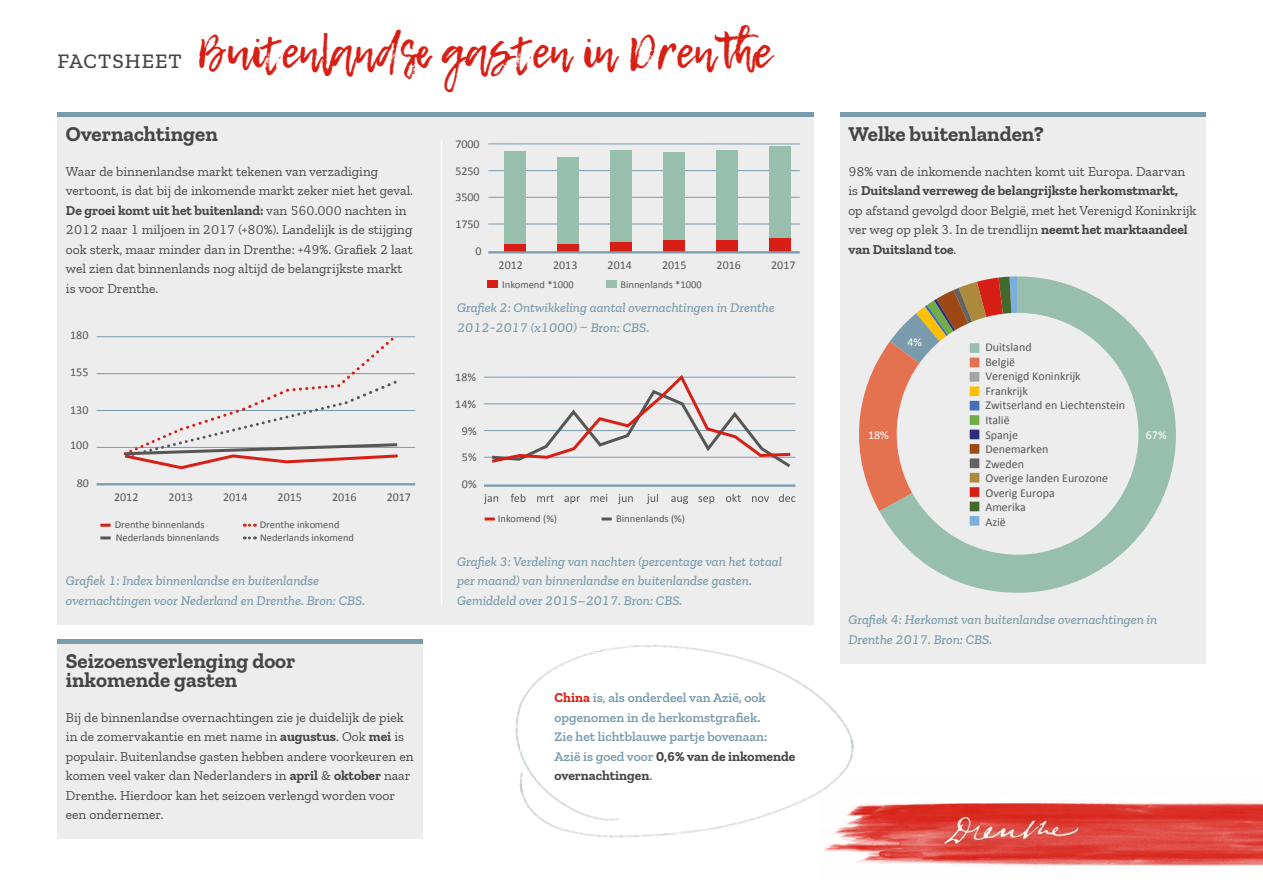
<style>
.page{position:relative;width:1263px;height:893px;background:#fff}
.page>*{position:absolute;margin:0;border:0;box-sizing:border-box;transform-origin:0 0}
.t1{font:45px "Lemon Tuesday";color:#d71f15}
.t2{font:700 21px/19.5px "Zilla Slab";color:#464648}
.t3{font:500 21px "Zilla Slab";letter-spacing:.05em;color:#464648}
.t4{font:13.5px/19.5px "Zilla Slab";color:#464648}
.t5{font:italic 500 13.5px/19.5px "Zilla Slab";color:#799bac}
.t6{font:600 13.5px/19.5px "Zilla Slab";color:#799bac}
.t7{font:12px/14.5px "Calibri";color:#565655}
.t8{font:12px "Calibri";color:#fff}
.t9{font:10.5px/12.8px "Calibri";color:#565655}
.s1{font-weight:700}
.s2{font-weight:700;color:#d71f15}
.s3{font-weight:700;color:#464648}
</style>
<div class="page">
<div style="left:57px;top:117px;width:757px;height:507px;background:#eeedee"></div>
<div style="left:840px;top:117px;width:365px;height:546px;background:#eeedee"></div>
<div style="left:57px;top:112px;width:757px;height:5px;background:#799bac"></div>
<div style="left:57px;top:644px;width:366px;height:194px;background:#eeedee"></div>
<div style="left:57px;top:639px;width:366px;height:5px;background:#799bac"></div>
<div style="left:840px;top:112px;width:365px;height:5px;background:#799bac"></div>
<img style="left:926px;top:802px;width:337px;height:65px">
<img style="left:444px;top:624px;width:482px;height:240px">
<hr style="left:441px;top:141px;width:1px;height:464px;background:#fff">
<hr style="left:96px;top:447px;width:319px;height:1px;background:#799bac">
<hr style="left:96px;top:410px;width:319px;height:1px;background:#799bac">
<hr style="left:96px;top:373px;width:319px;height:1px;background:#799bac">
<hr style="left:96px;top:336px;width:319px;height:1px;background:#799bac">
<hr style="left:96px;top:483px;width:319px;height:2px;background:#799bac">
<svg style="left:100px;top:524px;width:11px;height:3px"></svg>
<svg style="left:100px;top:536px;width:11px;height:3px"></svg>
<svg style="left:121px;top:336px;width:280px;height:134px"></svg>
<svg style="left:244px;top:524px;width:11px;height:3px"></svg>
<svg style="left:244px;top:536px;width:11px;height:3px"></svg>
<hr style="left:488px;top:224px;width:312px;height:1px;background:#799bac">
<hr style="left:488px;top:197px;width:312px;height:1px;background:#799bac">
<hr style="left:488px;top:170px;width:312px;height:1px;background:#799bac">
<div style="left:504px;top:151px;width:22px;height:101px;background:#98bfae"></div>
<div style="left:557px;top:157px;width:22px;height:95px;background:#98bfae"></div>
<div style="left:610px;top:150px;width:22px;height:102px;background:#98bfae"></div>
<div style="left:663px;top:152px;width:22px;height:100px;background:#98bfae"></div>
<div style="left:716px;top:150px;width:22px;height:102px;background:#98bfae"></div>
<div style="left:769px;top:146px;width:22px;height:106px;background:#98bfae"></div>
<div style="left:504px;top:244px;width:22px;height:8px;background:#d71f15"></div>
<div style="left:557px;top:244px;width:22px;height:8px;background:#d71f15"></div>
<div style="left:610px;top:242px;width:22px;height:10px;background:#d71f15"></div>
<div style="left:663px;top:240px;width:22px;height:12px;background:#d71f15"></div>
<div style="left:716px;top:240px;width:22px;height:12px;background:#d71f15"></div>
<div style="left:769px;top:238px;width:22px;height:14px;background:#d71f15"></div>
<hr style="left:488px;top:144px;width:312px;height:1px;background:#799bac">
<hr style="left:488px;top:251px;width:312px;height:2px;background:#799bac">
<div style="left:488px;top:280px;width:10px;height:8px;background:#d71f15"></div>
<div style="left:606px;top:280px;width:10px;height:8px;background:#98bfae"></div>
<hr style="left:484px;top:457px;width:311px;height:1px;background:#799bac">
<hr style="left:484px;top:430px;width:311px;height:1px;background:#799bac">
<hr style="left:484px;top:404px;width:311px;height:1px;background:#799bac">
<hr style="left:484px;top:377px;width:311px;height:1px;background:#799bac">
<svg style="left:484px;top:494px;width:14px;height:10px"></svg>
<svg style="left:511px;top:494px;width:14px;height:8px"></svg>
<svg style="left:537px;top:495px;width:17px;height:7px"></svg>
<svg style="left:564px;top:496px;width:16px;height:8px"></svg>
<svg style="left:591px;top:494px;width:16px;height:8px"></svg>
<svg style="left:618px;top:494px;width:15px;height:10px"></svg>
<svg style="left:646px;top:494px;width:12px;height:10px"></svg>
<svg style="left:671px;top:496px;width:17px;height:8px"></svg>
<svg style="left:698px;top:496px;width:16px;height:8px"></svg>
<svg style="left:726px;top:494px;width:15px;height:8px"></svg>
<svg style="left:752px;top:496px;width:17px;height:6px"></svg>
<svg style="left:779px;top:494px;width:16px;height:8px"></svg>
<hr style="left:484px;top:484px;width:311px;height:3px;background:#799bac">
<svg style="left:485px;top:517px;width:10px;height:3px"></svg>
<svg style="left:601px;top:517px;width:11px;height:3px"></svg>
<svg style="left:489px;top:374px;width:305px;height:94px"></svg>
<svg style="left:859px;top:359px;width:20px;height:152px"></svg>
<svg style="left:879px;top:276px;width:297px;height:317px"></svg>
<p class="t3" style="left:57px;top:49px;width:126px">FACTSHEET</p>
<p class="t1" style="left:197px;top:26px;width:576px">Buitenlandse gasten in Drenthe</p>
<p class="t2" style="left:66px;top:124px;width:153px">Overnachtingen</p>
<p class="t4" style="left:66px;top:161px;width:349px">Waar de binnenlandse markt tekenen van verzadiging vertoont, is dat bij de inkomende markt zeker niet het geval.</p>
<p class="t4" style="left:66px;top:200px;width:348px"><span class="s1">De groei komt uit het buitenland:</span> van 560.000 nachten in 2012 naar 1 miljoen in 2017 (+80%). Landelijk is de stijging ook sterk, maar minder dan in Drenthe: +49%. Grafiek 2 laat wel zien dat binnenlands nog altijd de belangrijkste markt is voor Drenthe.</p>
<p class="t7" style="left:70px;top:327px;width:20px">180</p>
<p class="t7" style="left:70px;top:364px;width:20px">155</p>
<p class="t7" style="left:70px;top:402px;width:20px">130</p>
<p class="t7" style="left:70px;top:437px;width:20px">100</p>
<p class="t7" style="left:77px;top:475px;width:14px">80</p>
<p class="t7" style="left:114px;top:489px;width:26px">2012</p>
<p class="t7" style="left:169px;top:489px;width:26px">2013</p>
<p class="t7" style="left:223px;top:489px;width:26px">2014</p>
<p class="t7" style="left:278px;top:489px;width:26px">2015</p>
<p class="t7" style="left:332px;top:489px;width:26px">2016</p>
<p class="t7" style="left:387px;top:489px;width:26px">2017</p>
<p class="t9" style="left:115px;top:518px;width:106px">Drenthe binnenlands<br>Nederlands binnenlands</p>
<p class="t9" style="left:260px;top:518px;width:81px">Drenthe inkomend</p>
<p class="t9" style="left:260px;top:530px;width:95px">Nederlands inkomend</p>
<p class="t5" style="left:66px;top:571px;width:301px">Grafiek 1: Index binnenlandse en buitenlandse overnachtingen voor Nederland en Drenthe. Bron: CBS.</p>
<p class="t2" style="left:66px;top:651px;width:231px">Seizoensverlenging door inkomende gasten</p>
<p class="t4" style="left:66px;top:707px;width:349px">Bij de binnenlandse overnachtingen zie je duidelijk de piek in de zomervakantie en met name in <span class="s1">augustus</span>. Ook <span class="s1">mei</span> is populair. Buitenlandse gasten hebben andere voorkeuren en komen veel vaker dan Nederlanders in <span class="s1">april</span> &amp; <span class="s1">oktober</span> naar Drenthe. Hierdoor kan het seizoen verlengd worden voor een ondernemer.</p>
<p class="t7" style="left:455px;top:136px;width:26px">7000</p>
<p class="t7" style="left:455px;top:163px;width:26px">5250</p>
<p class="t7" style="left:455px;top:190px;width:26px">3500</p>
<p class="t7" style="left:455px;top:216px;width:26px">1750</p>
<p class="t7" style="left:475px;top:243px;width:8px">0</p>
<p class="t7" style="left:499px;top:257px;width:26px">2012</p>
<p class="t7" style="left:553px;top:257px;width:26px">2013</p>
<p class="t7" style="left:608px;top:257px;width:26px">2014</p>
<p class="t7" style="left:662px;top:257px;width:26px">2015</p>
<p class="t7" style="left:717px;top:257px;width:26px">2016</p>
<p class="t7" style="left:771px;top:257px;width:26px">2017</p>
<p class="t9" style="left:502px;top:278px;width:73px">Inkomend *1000</p>
<p class="t9" style="left:620px;top:278px;width:83px">Binnenlands *1000</p>
<p class="t5" style="left:457px;top:298px;width:319px">Grafiek 2: Ontwikkeling aantal overnachtingen in Drenthe<br>2012−2017 (x1000) – Bron: CBS.</p>
<p class="t7" style="left:455px;top:370px;width:22px">18%</p>
<p class="t7" style="left:455px;top:396px;width:22px">14%</p>
<p class="t7" style="left:462px;top:423px;width:16px">9%</p>
<p class="t7" style="left:462px;top:449px;width:16px">5%</p>
<p class="t7" style="left:462px;top:476px;width:16px">0%</p>
<p class="t9" style="left:498px;top:511px;width:61px">Inkomend (%)</p>
<p class="t9" style="left:616px;top:511px;width:70px">Binnenlands (%)</p>
<p class="t5" style="left:457px;top:551px;width:326px">Grafiek 3: Verdeling van nachten (percentage van het totaal per maand) van binnenlandse en buitenlandse gasten.<br>Gemiddeld over 2015–2017. Bron: CBS.</p>
<p class="t6" style="left:555px;top:688px;width:242px"><span class="s2">China</span> is, als onderdeel van Azië, ook opgenomen in de herkomstgrafiek.<br>Zie het lichtblauwe partje bovenaan:<br>Azië is goed voor <span class="s3">0,6% van de inkomende overnachtingen</span>.</p>
<p class="t2" style="left:848px;top:124px;width:197px">Welke buitenlanden?</p>
<p class="t4" style="left:848px;top:161px;width:350px">98% van de inkomende nachten komt uit Europa. Daarvan is <span class="s1">Duitsland verreweg de belangrijkste herkomstmarkt,<br></span>op afstand gevolgd door België, met het Verenigd Koninkrijk ver weg op plek 3. In de trendlijn <span class="s1">neemt het marktaandeel van Duitsland toe</span>.</p>
<p class="t8" style="left:907px;top:334px;width:16px">4%</p>
<p class="t7" style="left:985px;top:339px;width:141px">Duitsland<br>België<br>Verenigd Koninkrijk<br>Frankrijk<br>Zwitserland en Liechtenstein<br>Italië<br>Spanje<br>Denemarken<br>Zweden<br>Overige landen Eurozone<br>Overig Europa<br>Amerika<br>Azië</p>
<p class="t8" style="left:868px;top:428px;width:22px">18%</p>
<p class="t8" style="left:1146px;top:428px;width:22px">67%</p>
<p class="t5" style="left:848px;top:610px;width:310px">Grafiek 4: Herkomst van buitenlandse overnachtingen in<br>Drenthe 2017. Bron: CBS.</p>
</div>
